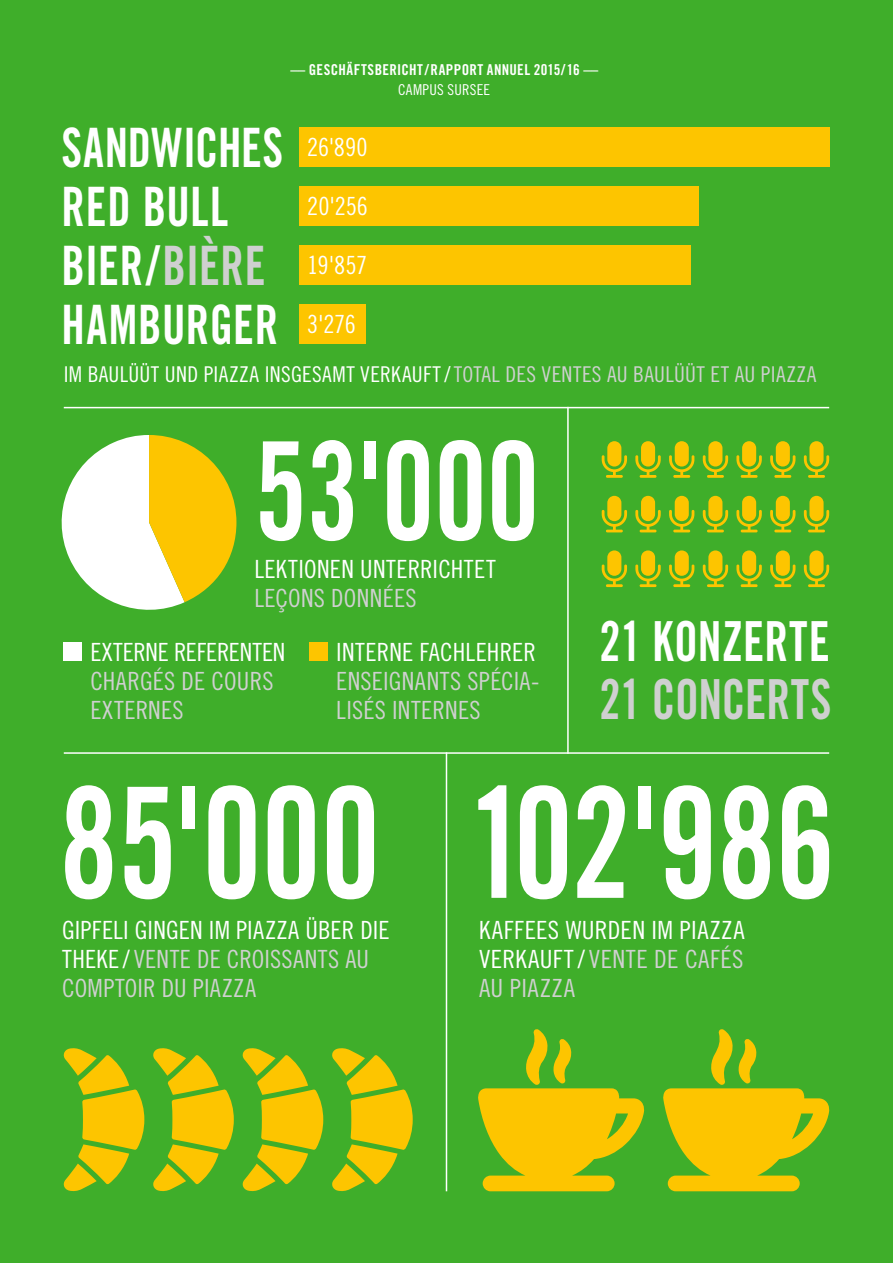
<style>
.page{position:relative;width:893px;height:1263px;background:#3fae2a}
.page>*{position:absolute;margin:0;border:0;box-sizing:border-box;transform-origin:0 0}
.zwischentitel{font:153.75px "Trade Gothic Bold Cond Twenty";color:#fff;scale:.87 1}
.zwischentitel-2{font:136.2px "Trade Gothic Bold Cond Twenty";color:#fff;scale:.87 1}
.zwischentitel-3{font:55.2px "Trade Gothic Bold Cond Twenty";letter-spacing:.005em;color:#fff;scale:.86 1}
.zwischentitel-4{font:55.2px "Trade Gothic Bold Cond Twenty";letter-spacing:-.01em;color:#cfd0d0;scale:.86 1}
.zwischentitel-5{font:54.3px "Trade Gothic Bold Cond Twenty";letter-spacing:.01em;color:#fff;scale:.86 1}
.zwischentitel-6{font:25.05px/29.2px "Trade Gothic Cond Eighteen";letter-spacing:.01em;color:#cfd0d0}
.zwischentitel-7{font:25.05px "Trade Gothic Cond Eighteen";letter-spacing:.01em;color:#fff}
.zwischentitel-8{font:21.75px "Trade Gothic Cond Eighteen";letter-spacing:.015em;color:#fff}
.seitentitel{font:15px "Trade Gothic LT Std Bd Cn 20";letter-spacing:.025em;color:#fff}
.spitzmarke{font:15px "Trade Gothic LT Std Cn 18";letter-spacing:.015em;color:#fff}
.s1{color:#cfd0d0}
.s2{color:#fff}
</style>
<div class="page">
<hr style="left:64px;top:407px;width:765px;height:1px;background:#fff">
<hr style="left:64px;top:752px;width:765px;height:2px;background:#fff">
<hr style="left:567px;top:407px;width:2px;height:347px;background:#fff">
<hr style="left:446px;top:752px;width:1px;height:439px;background:#fff">
<div style="left:64px;top:642px;width:18px;height:19px;background:#fff"></div>
<div style="left:310px;top:642px;width:18px;height:19px;background:#fdc500"></div>
<svg style="left:61px;top:435px;width:175px;height:175px"></svg>
<svg style="left:602px;top:441px;width:25px;height:37px"></svg>
<svg style="left:635px;top:441px;width:26px;height:37px"></svg>
<svg style="left:669px;top:441px;width:25px;height:37px"></svg>
<svg style="left:703px;top:441px;width:25px;height:37px"></svg>
<svg style="left:736px;top:441px;width:26px;height:37px"></svg>
<svg style="left:770px;top:441px;width:25px;height:37px"></svg>
<svg style="left:804px;top:441px;width:25px;height:37px"></svg>
<svg style="left:602px;top:496px;width:25px;height:36px"></svg>
<svg style="left:635px;top:496px;width:26px;height:36px"></svg>
<svg style="left:669px;top:496px;width:25px;height:36px"></svg>
<svg style="left:703px;top:496px;width:25px;height:36px"></svg>
<svg style="left:736px;top:496px;width:26px;height:36px"></svg>
<svg style="left:770px;top:496px;width:25px;height:36px"></svg>
<svg style="left:804px;top:496px;width:25px;height:36px"></svg>
<svg style="left:602px;top:550px;width:25px;height:37px"></svg>
<svg style="left:635px;top:550px;width:26px;height:37px"></svg>
<svg style="left:669px;top:550px;width:25px;height:37px"></svg>
<svg style="left:703px;top:550px;width:25px;height:37px"></svg>
<svg style="left:736px;top:550px;width:26px;height:37px"></svg>
<svg style="left:770px;top:550px;width:25px;height:37px"></svg>
<svg style="left:804px;top:550px;width:25px;height:37px"></svg>
<div style="left:299px;top:245px;width:391px;height:40px;background:#fdc500"></div>
<div style="left:299px;top:186px;width:399px;height:40px;background:#fdc500"></div>
<div style="left:299px;top:304px;width:66px;height:40px;background:#fdc500"></div>
<div style="left:299px;top:128px;width:530px;height:39px;background:#fdc500"></div>
<svg style="left:332px;top:1048px;width:81px;height:143px"></svg>
<svg style="left:242px;top:1048px;width:81px;height:143px"></svg>
<svg style="left:153px;top:1048px;width:81px;height:143px"></svg>
<svg style="left:63px;top:1048px;width:81px;height:143px"></svg>
<svg style="left:478px;top:1029px;width:167px;height:162px"></svg>
<svg style="left:663px;top:1029px;width:167px;height:162px"></svg>
<p class="seitentitel" style="left:290px;top:60px;width:309px">–– GESCHÄFTSBERICHT/RAPPORT ANNUEL 2015/16 ––</p>
<p class="zwischentitel-5" style="left:62px;top:114px;width:259px">SANDWICHES</p>
<p class="zwischentitel-5" style="left:62px;top:173px;width:195px">RED BULL</p>
<p class="zwischentitel-5" style="left:62px;top:232px;width:239px">BIER/<span class="s1">BIÈRE</span></p>
<p class="zwischentitel-7" style="left:307px;top:132px;width:62px">26'890</p>
<p class="zwischentitel-7" style="left:307px;top:191px;width:62px">20'256</p>
<p class="zwischentitel-7" style="left:307px;top:250px;width:61px">19'857</p>
<p class="spitzmarke" style="left:398px;top:81px;width:94px">CAMPUS SURSEE</p>
<p class="zwischentitel-5" style="left:62px;top:291px;width:253px">HAMBURGER</p>
<p class="zwischentitel-7" style="left:307px;top:309px;width:50px">3'276</p>
<p class="zwischentitel-8" style="left:64px;top:361px;width:754px">IM BAULÜÜT UND PIAZZA INSGESAMT VERKAUFT/<span class="s1">TOTAL DES VENTES AU BAULÜÜT ET AU PIAZZA</span></p>
<p class="zwischentitel-2" style="left:254px;top:408px;width:329px">53'000</p>
<p class="zwischentitel-7" style="left:254px;top:554px;width:243px">LEKTIONEN UNTERRICHTET</p>
<p class="zwischentitel-6" style="left:254px;top:583px;width:164px">LEÇONS DONNÉES</p>
<p class="zwischentitel-7" style="left:90px;top:637px;width:196px">EXTERNE REFERENTEN</p>
<p class="zwischentitel-6" style="left:90px;top:666px;width:185px">CHARGÉS DE COURS<br>EXTERNES</p>
<p class="zwischentitel-7" style="left:336px;top:637px;width:201px">INTERNE FACHLEHRER</p>
<p class="zwischentitel-6" style="left:336px;top:666px;width:205px">ENSEIGNANTS SPÉCIA-<br>LISÉS INTERNES</p>
<p class="zwischentitel-3" style="left:600px;top:608px;width:269px">21 KONZERTE</p>
<p class="zwischentitel-4" style="left:600px;top:666px;width:271px">21 CONCERTS</p>
<p class="zwischentitel" style="left:59px;top:750px;width:371px">85'000</p>
<p class="zwischentitel" style="left:468px;top:750px;width:424px">102'986</p>
<p class="zwischentitel-6" style="left:62px;top:915px;width:329px"><span class="s2">GIPFELI GINGEN IM PIAZZA ÜBER DIE<br>THEKE /</span> VENTE DE CROISSANTS AU<br>COMPTOIR DU PIAZZA</p>
<p class="zwischentitel-7" style="left:479px;top:915px;width:267px">KAFFEES WURDEN IM PIAZZA</p>
<p class="zwischentitel-6" style="left:479px;top:944px;width:266px"><span class="s2">VERKAUFT/</span> VENTE DE CAFÉS</p>
<p class="zwischentitel-6" style="left:479px;top:973px;width:97px">AU PIAZZA</p>
</div>
